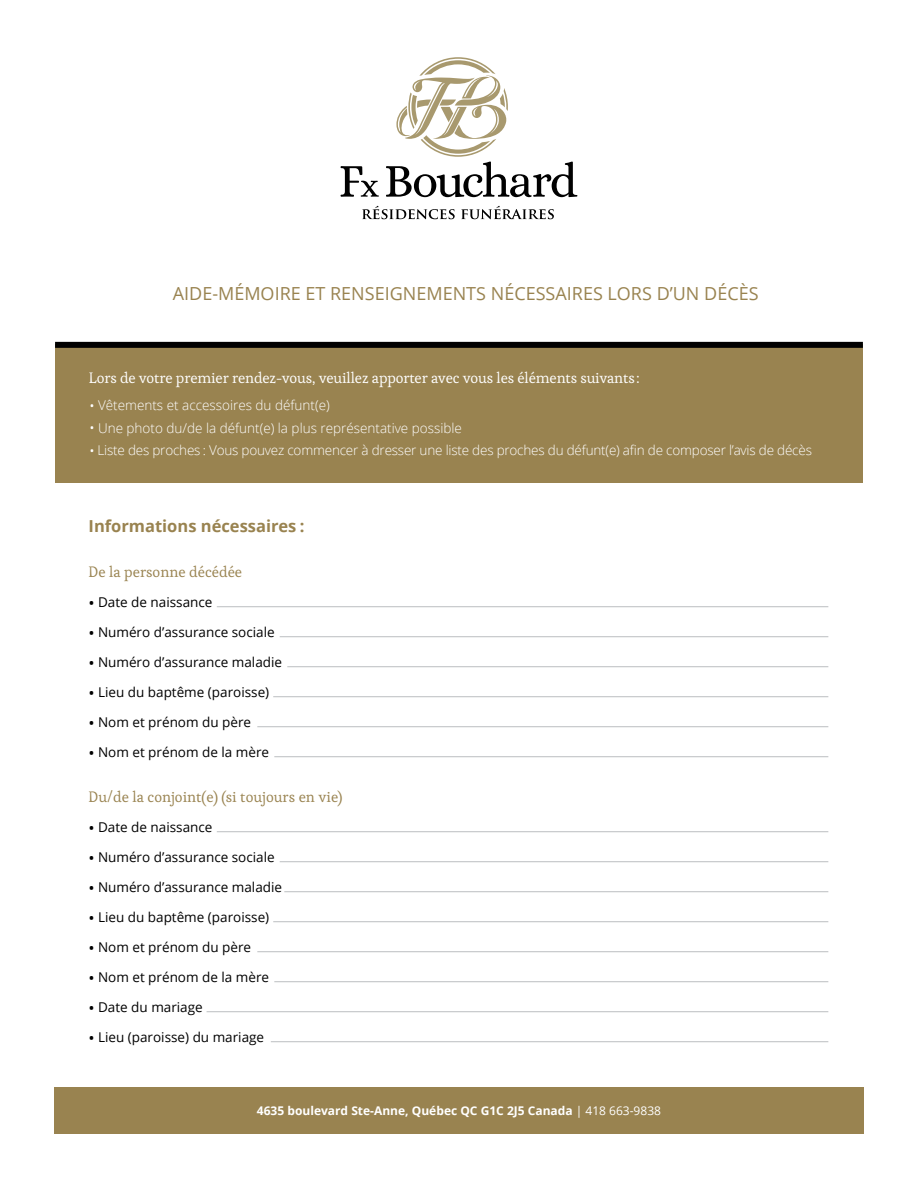
<style>
.page{position:relative;width:918px;height:1188px;background:#fff}
.page>*{position:absolute;margin:0;border:0;box-sizing:border-box;transform-origin:0 0}
.t1{font:18px "Open Sans";color:#998350}
.t2{font:700 16.5px "Open Sans";color:#998350}
.t3{font:15px "Esteban";letter-spacing:-.01em;color:#fff}
.t4{font:15px "Esteban";color:#998350}
.t5{font:13.5px "Open Sans";color:#000}
.t6{font:300 13.5px "Open Sans";letter-spacing:-.015em;color:#fff}
.t7{font:700 12px "Open Sans";color:#fff}
.s1{font-size:17.25px}
.s2{font-size:16.5px}
.s3{font-weight:400}
</style>
<div class="page">
<div style="left:55px;top:345px;width:808px;height:138px;background:#998350"></div>
<div style="left:55px;top:342px;width:808px;height:6px;background:#000"></div>
<hr style="left:217px;top:606px;width:611px;height:1px;background:#bcbec0">
<hr style="left:280px;top:636px;width:548px;height:1px;background:#bcbec0">
<hr style="left:287px;top:666px;width:541px;height:1px;background:#bcbec0">
<hr style="left:273px;top:696px;width:555px;height:1px;background:#bcbec0">
<hr style="left:257px;top:726px;width:571px;height:1px;background:#bcbec0">
<hr style="left:274px;top:756px;width:554px;height:1px;background:#bcbec0">
<hr style="left:217px;top:831px;width:611px;height:1px;background:#bcbec0">
<hr style="left:280px;top:861px;width:548px;height:1px;background:#bcbec0">
<hr style="left:284px;top:891px;width:544px;height:1px;background:#bcbec0">
<hr style="left:273px;top:921px;width:555px;height:1px;background:#bcbec0">
<hr style="left:257px;top:951px;width:571px;height:1px;background:#bcbec0">
<hr style="left:274px;top:981px;width:554px;height:1px;background:#bcbec0">
<hr style="left:207px;top:1011px;width:621px;height:1px;background:#bcbec0">
<hr style="left:271px;top:1041px;width:557px;height:1px;background:#bcbec0">
<svg style="left:341px;top:166px;width:38px;height:31px"></svg>
<svg style="left:362px;top:206px;width:93px;height:13px"></svg>
<svg style="left:461px;top:206px;width:93px;height:13px"></svg>
<svg style="left:386px;top:57px;width:191px;height:140px"></svg>
<div style="left:54px;top:1088px;width:810px;height:46px;background:#998350"></div>
<h1 class="t1" style="left:173px;top:281px;width:587px">AIDE-MÉMOIRE ET RENSEIGNEMENTS NÉCESSAIRES LORS D’UN DÉCÈS</h1>
<p class="t3" style="left:89px;top:369px;width:553px">Lors de votre premier rendez-vous, veuillez apporter avec vous les éléments suivants:</p>
<p class="t6" style="left:89px;top:396px;width:242px"><span class="s1">•</span> Vêtements et accessoires du défunt(e)</p>
<p class="t6" style="left:89px;top:419px;width:375px"><span class="s1">•</span> Une photo du/de la défunt(e) la plus représentative possible</p>
<p class="t6" style="left:89px;top:441px;width:725px"><span class="s1">•</span> Liste des proches : Vous pouvez commencer à dresser une liste des proches du défunt(e) afin de composer l’avis de décès</p>
<p class="t2" style="left:89px;top:514px;width:217px">Informations nécessaires :</p>
<p class="t4" style="left:89px;top:562px;width:155px">De la personne décédée</p>
<p class="t5" style="left:89px;top:593px;width:125px"><span class="s2">•</span> Date de naissance</p>
<p class="t5" style="left:89px;top:623px;width:188px"><span class="s2">•</span> Numéro d’assurance sociale</p>
<p class="t5" style="left:89px;top:653px;width:195px"><span class="s2">•</span> Numéro d’assurance maladie</p>
<p class="t5" style="left:89px;top:683px;width:182px"><span class="s2">•</span> Lieu du baptême (paroisse)</p>
<p class="t5" style="left:89px;top:713px;width:164px"><span class="s2">•</span> Nom et prénom du père</p>
<p class="t5" style="left:89px;top:743px;width:182px"><span class="s2">•</span> Nom et prénom de la mère</p>
<p class="t4" style="left:89px;top:787px;width:255px">Du/de la conjoint(e) (si toujours en vie)</p>
<p class="t5" style="left:89px;top:818px;width:125px"><span class="s2">•</span> Date de naissance</p>
<p class="t5" style="left:89px;top:848px;width:188px"><span class="s2">•</span> Numéro d’assurance sociale</p>
<p class="t5" style="left:89px;top:878px;width:195px"><span class="s2">•</span> Numéro d’assurance maladie</p>
<p class="t5" style="left:89px;top:908px;width:182px"><span class="s2">•</span> Lieu du baptême (paroisse)</p>
<p class="t5" style="left:89px;top:938px;width:164px"><span class="s2">•</span> Nom et prénom du père</p>
<p class="t5" style="left:89px;top:968px;width:182px"><span class="s2">•</span> Nom et prénom de la mère</p>
<p class="t5" style="left:89px;top:998px;width:116px"><span class="s2">•</span> Date du mariage</p>
<p class="t5" style="left:89px;top:1028px;width:177px"><span class="s2">•</span> Lieu (paroisse) du mariage</p>
<p class="t7" style="left:257px;top:1103px;width:406px">4635 boulevard Ste-Anne, Québec QC G1C 2J5 Canada <span class="s3">| 418 663-9838</span></p>
</div>
